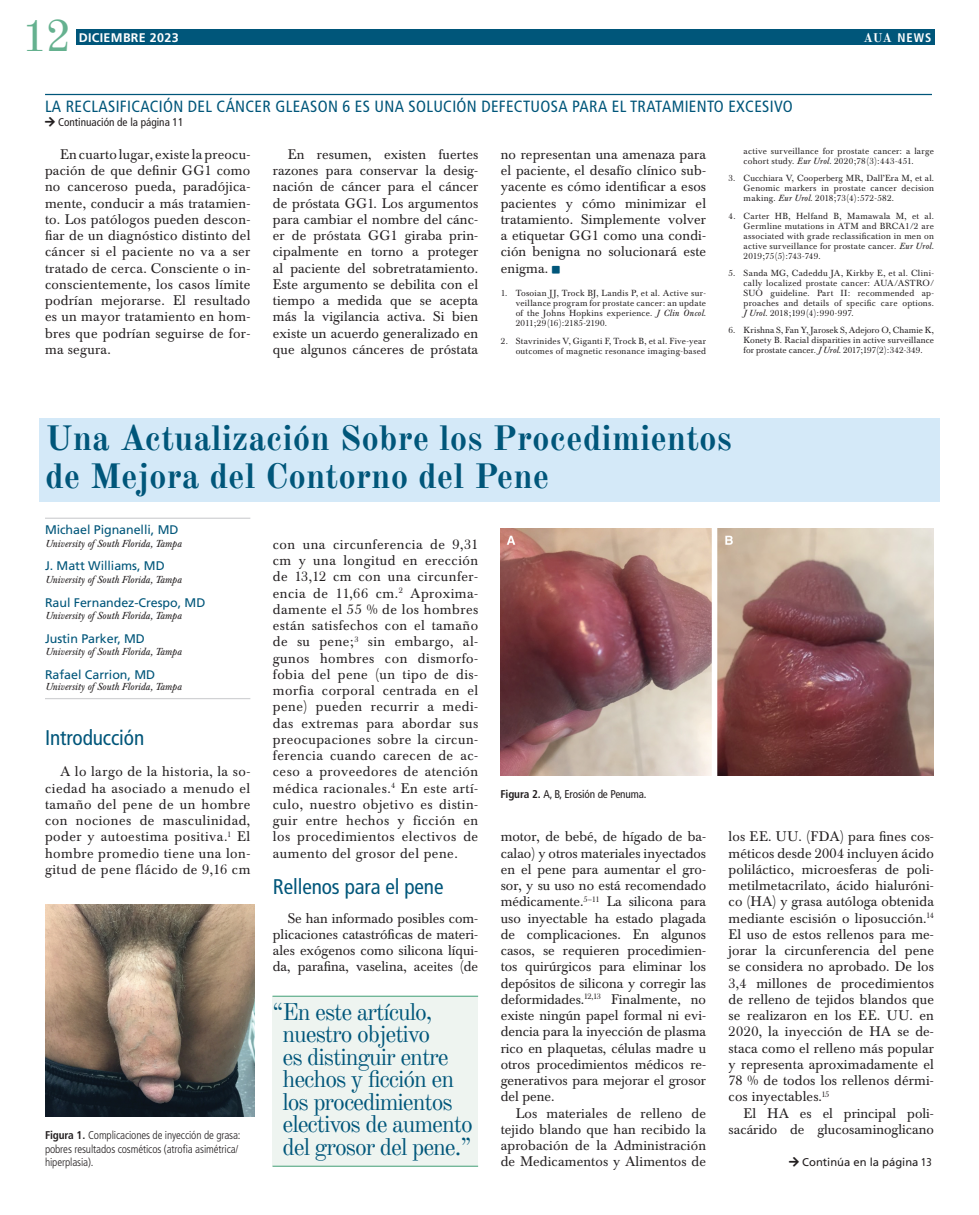
<style>
.page{position:relative;width:979px;height:1215px;background:#fff}
.page>*{position:absolute;margin:0;border:0;box-sizing:border-box;transform-origin:0 0}
.t1{font:45px "Old Standard TT";color:#65b18f}
.t2{font:700 35px/37.5px "Old Standard TT";color:#00567a}
.t3{font:23.75px/22.5px "Old Standard TT";letter-spacing:-.045em;color:#00567a}
.t4{font:condensed 21.25px "Frutiger LT Pro";letter-spacing:-.005em;color:#00567a}
.t5{font:condensed 16.25px "Frutiger LT Pro";letter-spacing:.02em;color:#00567a}
.t6{font:13.75px/16.2px "Baskerville BE";letter-spacing:.01em;color:#231f20;text-align:justify}
.t7{font:12.5px "Frutiger LT Pro";letter-spacing:-.005em;color:#00567a}
.t8{font:700 12.5px "Frutiger LT Pro";letter-spacing:.025em;color:#fff}
.t9{font:700 condensed 12.5px "Frutiger LT Pro";color:#fff}
.t10{font:300 condensed 11.25px/13.5px "Frutiger LT Pro";letter-spacing:-.01em;color:#231f20}
.t11{font:condensed 11.25px "Frutiger LT Pro";color:#231f20}
.t12{font:11.25px "Frutiger LT Pro";color:#231f20}
.t13{font:italic 10px "Baskerville BE";color:#231f20}
.t14{font:8.75px/10px "Baskerville BE";letter-spacing:.025em;color:#231f20;text-align:justify}
.s1{font-family:"Old Standard TT";font-stretch:normal}
.s2{font-style:italic}
.s3{font-family:"Frutiger LT Std";font-weight:700}
.s4{font-stretch:condensed}
</style>
<div class="page">
<div style="left:76px;top:29px;width:858px;height:16px;background:#00567a"></div>
<div style="left:39px;top:418px;width:900px;height:84px;background:#d4e9f8"></div>
<hr style="left:45px;top:518px;width:205px;height:1px;background:#d1d2d4">
<hr style="left:45px;top:698px;width:205px;height:1px;background:#d1d2d4">
<img style="left:45px;top:904px;width:209px;height:213px">
<img style="left:500px;top:529px;width:434px;height:246px">
<div style="left:272px;top:996px;width:206px;height:170px;background:#eef4f0"></div>
<hr style="left:272px;top:1166px;width:206px;height:1px;background:#65b18f">
<hr style="left:272px;top:996px;width:206px;height:1px;background:#65b18f">
<hr style="left:45px;top:94px;width:887px;height:1px;background:#00567a">
<h1 class="t1" style="left:22px;top:2px;width:51px">12</h1>
<p class="t8" style="left:79px;top:30px;width:101px">DICIEMBRE 2023</p>
<p class="t9" style="left:863px;top:30px;width:70px"><span class="s1">AUA</span> NEWS</p>
<p class="t5" style="left:45px;top:97px;width:749px">LA RECLASIFICACIÓN DEL CÁNCER GLEASON 6 ES UNA SOLUCIÓN DEFECTUOSA PARA EL TRATAMIENTO EXCESIVO</p>
<p class="t11" style="left:45px;top:115px;width:140px">□▼ Continuación de la página 11</p>
<p class="t6" style="left:45px;top:146px;width:207px;text-indent:15px">En cuarto lugar, existe la preocu&shy;pación de que definir GG1 como no canceroso pueda, paradójica&shy;mente, conducir a más tratamien&shy;to. Los patólogos pueden descon&shy;fiar de un diagnóstico distinto del cáncer si el paciente no va a ser tratado de cerca. Consciente o in&shy;conscientemente, los casos límite podrían mejorarse. El resultado es un mayor tratamiento en hom&shy;bres que podrían seguirse de for&shy;ma segura.</p>
<p class="t6" style="left:273px;top:146px;width:207px;text-indent:15px">En resumen, existen fuertes razones para conservar la desig&shy;nación de cáncer para el cáncer de próstata GG1. Los argumentos para cambiar el nombre del cánc&shy;er de próstata GG1 giraba prin&shy;cipalmente en torno a proteger al paciente del sobretratamiento.<br>Este argumento se debilita con el tiempo a medida que se acepta más la vigilancia activa. Si bien existe un acuerdo generalizado en que algunos cánceres de próstata</p>
<p class="t6" style="left:501px;top:146px;width:207px">no representan una amenaza para el paciente, el desafío clínico sub&shy;yacente es cómo identificar a esos pacientes y cómo minimizar el tratamiento. Simplemente volver a etiquetar GG1 como una condi&shy;ción benigna no solucionará este enigma.</p>
<p class="t14" style="left:516px;top:288px;width:192px;text-indent:-15px">1. Tosoian JJ, Trock BJ, Landis P, et al. Active sur&shy;veillance program for prostate cancer: an update of the Johns Hopkins experience. <span class="s2">J Clin Oncol</span>.<br>2011;29(16):2185-2190.</p>
<p class="t14" style="left:501px;top:336px;width:207px;text-align:right">2. Stavrinides V, Giganti F, Trock B, et al. Five-year outcomes of magnetic resonance imaging-based</p>
<p class="t14" style="left:743px;top:146px;width:192px">active surveillance for prostate cancer: a large cohort study. <span class="s2">Eur Urol</span>. 2020;78(3):443-451.</p>
<p class="t14" style="left:743px;top:173px;width:192px;text-indent:-15px">3. Cucchiara V, Cooperberg MR, Dall’Era M, et al.<br>Genomic markers in prostate cancer decision making. <span class="s2">Eur Urol</span>. 2018;73(4):572-582.</p>
<p class="t14" style="left:743px;top:211px;width:192px;text-indent:-15px">4. Carter HB, Helfand B, Mamawala M, et al.<br>Germline mutations in ATM and BRCA1/2 are associated with grade reclassification in men on active surveillance for prostate cancer. <span class="s2">Eur Urol</span>.<br>2019;75(5):743-749.</p>
<p class="t14" style="left:743px;top:268px;width:192px;text-indent:-15px">5. Sanda MG, Cadeddu JA, Kirkby E, et al. Clini&shy;cally localized prostate cancer: AUA/ASTRO/ SUO guideline. Part II: recommended ap&shy;proaches and details of specific care options.<br><span class="s2">J Urol</span>. 2018;199(4):990-997.</p>
<p class="t14" style="left:743px;top:326px;width:192px;text-indent:-15px">6. Krishna S, Fan Y, Jarosek S, Adejoro O, Chamie K, Konety B. Racial disparities in active surveillance for prostate cancer. <span class="s2">J Urol</span>. 2017;197(2):342-349.</p>
<h2 class="t2" style="left:45px;top:417px;width:688px">Una Actualización Sobre los Procedimientos de Mejora del Contorno del Pene</h2>
<p class="t7" style="left:45px;top:522px;width:135px">Michael Pignanelli, MD</p>
<p class="t13" style="left:45px;top:538px;width:138px">University of South Florida, Tampa</p>
<p class="t7" style="left:45px;top:559px;width:121px">J. Matt Williams, MD</p>
<p class="t13" style="left:45px;top:574px;width:138px">University of South Florida, Tampa</p>
<p class="t7" style="left:45px;top:595px;width:162px">Raul Fernandez-Crespo, MD</p>
<p class="t13" style="left:45px;top:610px;width:138px">University of South Florida, Tampa</p>
<p class="t7" style="left:45px;top:631px;width:101px">Justin Parker, MD</p>
<p class="t13" style="left:45px;top:646px;width:138px">University of South Florida, Tampa</p>
<p class="t7" style="left:45px;top:667px;width:112px">Rafael Carrion, MD</p>
<p class="t13" style="left:45px;top:681px;width:138px">University of South Florida, Tampa</p>
<h3 class="t4" style="left:45px;top:725px;width:101px">Introducción</h3>
<p class="t6" style="left:45px;top:764px;width:207px;text-indent:15px">A lo largo de la historia, la so&shy;ciedad ha asociado a menudo el tamaño del pene de un hombre con nociones de masculinidad, poder y autoestima positiva.<sup>1</sup> El hombre promedio tiene una lon&shy;gitud de pene flácido de 9,16 cm</p>
<p class="t6" style="left:273px;top:536px;width:207px">con una circunferencia de 9,31 cm y una longitud en erección de 13,12 cm con una circunfer&shy;encia de 11,66 cm.<sup>2</sup> Aproxima&shy;damente el 55 % de los hombres están satisfechos con el tamaño de su pene;<sup>3</sup> sin embargo, al&shy;gunos hombres con dismorfo&shy;fobia del pene (un tipo de dis&shy;morfia corporal centrada en el pene) pueden recurrir a medi&shy;das extremas para abordar sus preocupaciones sobre la circun&shy;ferencia cuando carecen de ac&shy;ceso a proveedores de atención médica racionales.<sup>4</sup> En este artí&shy;culo, nuestro objetivo es distin&shy;guir entre hechos y ficción en los procedimientos electivos de aumento del grosor del pene.</p>
<h3 class="t4" style="left:273px;top:875px;width:172px">Rellenos para el pene</h3>
<p class="t6" style="left:273px;top:910px;width:207px;text-indent:15px">Se han informado posibles com&shy;plicaciones catastróficas de materi&shy;ales exógenos como silicona líqui&shy;da, parafina, vaselina, aceites (de</p>
<p class="t11" style="left:500px;top:787px;width:148px"><span class="s3">Figura 2.</span> A, B, Erosión de Penuma.</p>
<p class="t6" style="left:728px;top:829px;width:207px">los EE. UU. (FDA) para fines cos&shy;méticos desde 2004 incluyen ácido poliláctico, microesferas de poli&shy;metilmetacrilato, ácido hialuróni&shy;co (HA) y grasa autóloga obtenida mediante escisión o liposucción.<sup>14<br></sup>El uso de estos rellenos para me&shy;jorar la circunferencia del pene se considera no aprobado. De los 3,4 millones de procedimientos de relleno de tejidos blandos que se realizaron en los EE. UU. en 2020, la inyección de HA se de&shy;staca como el relleno más popular y representa aproximadamente el 78 % de todos los rellenos dérmi&shy;cos inyectables.<sup>15</sup></p>
<p class="t6" style="left:728px;top:1105px;width:207px;text-align:right">El HA es el principal poli&shy;sacárido de glucosaminoglicano</p>
<p class="t6" style="left:501px;top:829px;width:207px">motor, de bebé, de hígado de ba&shy;calao) y otros materiales inyectados en el pene para aumentar el gro&shy;sor, y su uso no está recomendado médicamente.<sup>5–11</sup> La silicona para uso inyectable ha estado plagada de complicaciones. En algunos casos, se requieren procedimien&shy;tos quirúrgicos para eliminar los depósitos de silicona y corregir las deformidades.<sup>12,13</sup> Finalmente, no existe ningún papel formal ni evi&shy;dencia para la inyección de plasma rico en plaquetas, células madre u otros procedimientos médicos re&shy;generativos para mejorar el grosor del pene.</p>
<p class="t6" style="left:501px;top:1105px;width:207px;text-indent:15px">Los materiales de relleno de tejido blando que han recibido la aprobación de la Administración de Medicamentos y Alimentos de</p>
<h3 class="t3" style="left:282px;top:999px;width:192px;text-indent:-10px">“En este artículo, nuestro objetivo<br>es distinguir entre hechos y ficción en los procedimientos electivos de aumento del grosor del pene.”</h3>
<p class="t10" style="left:45px;top:1129px;width:197px"><span class="s3">Figura 1.</span> Complicaciones de inyección de grasa: pobres resultados cosméticos (atrofia asimétrica/ hiperplasia).</p>
<p class="t12" style="left:789px;top:1156px;width:144px">□▼ Continúa en la página <span class="s4">13</span></p>
</div>
